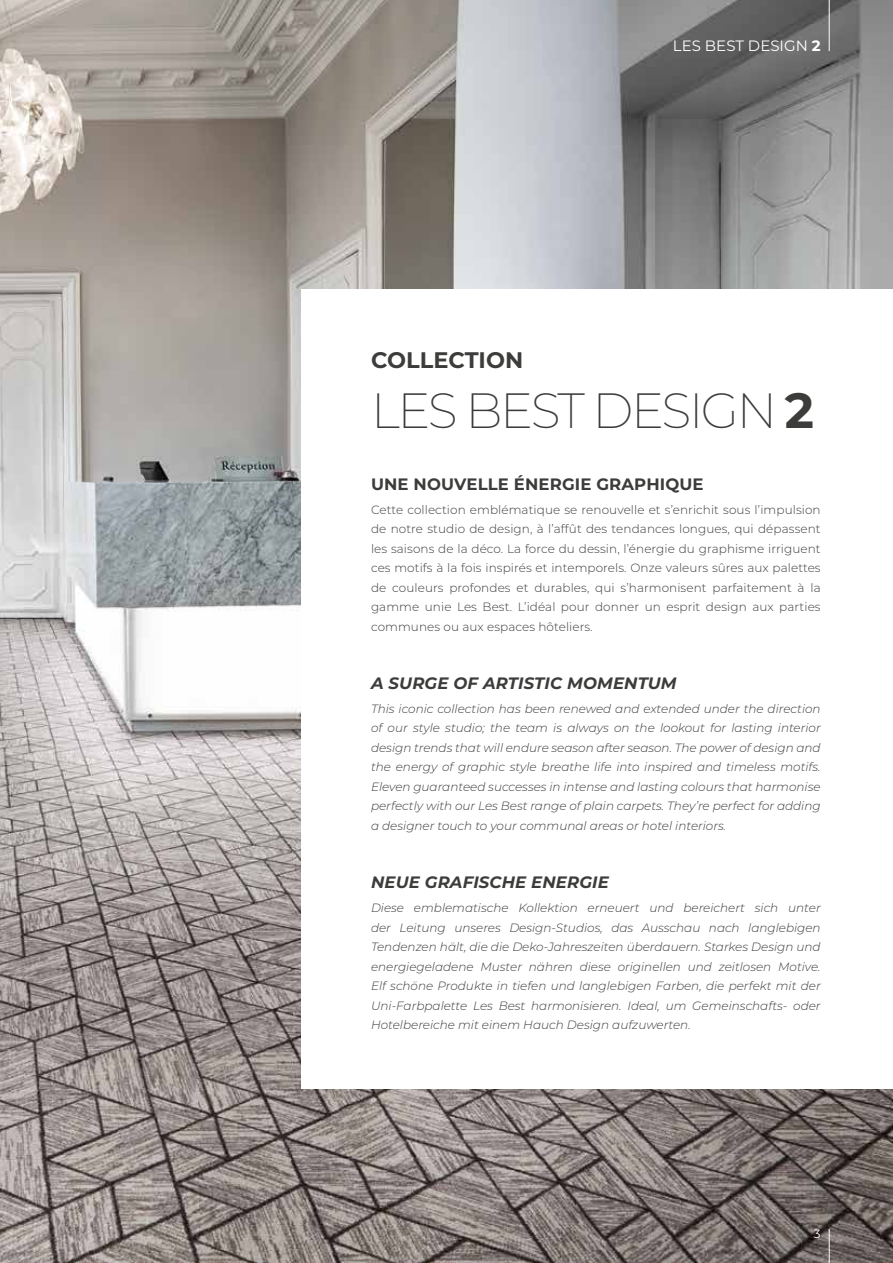
<style>
.page{position:relative;width:893px;height:1263px;background:#fff}
.page>*{position:absolute;margin:0;border:0;box-sizing:border-box;transform-origin:0 0}
.t1{font:200 49.5px "Montserrat";letter-spacing:-.05em;color:#3c3c3b}
.t2{font:700 22.5px "Montserrat";color:#3c3c3b}
.t3{font:italic 700 16.5px "Montserrat";letter-spacing:.01em;color:#3c3c3b}
.t4{font:700 16.5px "Montserrat";letter-spacing:.01em;color:#3c3c3b}
.t5{font:15px "Montserrat";color:#fff}
.t6{font:italic 300 12px/19.5px "Montserrat";color:#3c3c3b;text-align:justify}
.t7{font:300 12px/19.5px "Montserrat";letter-spacing:.01em;color:#3c3c3b;text-align:justify}
.t8{font:12px "Montserrat";color:#fff}
.s1{font-weight:700}
</style>
<div class="page">
<img style="left:0;top:0;width:893px;height:1263px">
<div style="left:302px;top:289px;width:591px;height:800px;background:#fff"></div>
<hr style="left:829px;top:1229px;width:1px;height:34px;background:#fff">
<hr style="left:829px;top:0;width:1px;height:51px;background:#fff">
<p class="t5" style="left:673px;top:35px;width:149px">LES BEST DESIGN <span class="s1">2</span></p>
<h2 class="t2" style="left:371px;top:344px;width:154px">COLLECTION</h2>
<h1 class="t1" style="left:371px;top:377px;width:444px">LES BEST DESIGN <span class="s1">2</span></h1>
<h3 class="t4" style="left:371px;top:472px;width:334px">UNE NOUVELLE ÉNERGIE GRAPHIQUE</h3>
<p class="t7" style="left:371px;top:499px;width:451px">Cette collection emblématique se renouvelle et s’enrichit sous l’impulsion de notre studio de design, à l’affût des tendances longues, qui dépassent les saisons de la déco. La force du dessin, l’énergie du graphisme irriguent ces motifs à la fois inspirés et intemporels. Onze valeurs sûres aux palettes de couleurs profondes et durables, qui s’harmonisent parfaitement à la gamme unie Les Best. L’idéal pour donner un esprit design aux parties communes ou aux espaces hôteliers.</p>
<h3 class="t3" style="left:371px;top:671px;width:307px">A SURGE OF ARTISTIC MOMENTUM</h3>
<p class="t6" style="left:371px;top:698px;width:451px">This iconic collection has been renewed and extended under the direction of our style studio; the team is always on the lookout for lasting interior design trends that will endure season after season. The power of design and the energy of graphic style breathe life into inspired and timeless motifs.<br>Eleven guaranteed successes in intense and lasting colours that harmonise perfectly with our Les Best range of plain carpets. They’re perfect for adding a designer touch to your communal areas or hotel interiors.</p>
<h3 class="t3" style="left:371px;top:870px;width:239px">NEUE GRAFISCHE ENERGIE</h3>
<p class="t6" style="left:371px;top:898px;width:451px">Diese emblematische Kollektion erneuert und bereichert sich unter der Leitung unseres Design-Studios, das Ausschau nach langlebigen Tendenzen hält, die die Deko-Jahreszeiten überdauern. Starkes Design und energiegeladene Muster nähren diese originellen und zeitlosen Motive.<br>Elf schöne Produkte in tiefen und langlebigen Farben, die perfekt mit der Uni-Farbpalette Les Best harmonisieren. Ideal, um Gemeinschafts- oder Hotelbereiche mit einem Hauch Design aufzuwerten.</p>
<p class="t8" style="left:814px;top:1225px;width:8px">3</p>
</div>
